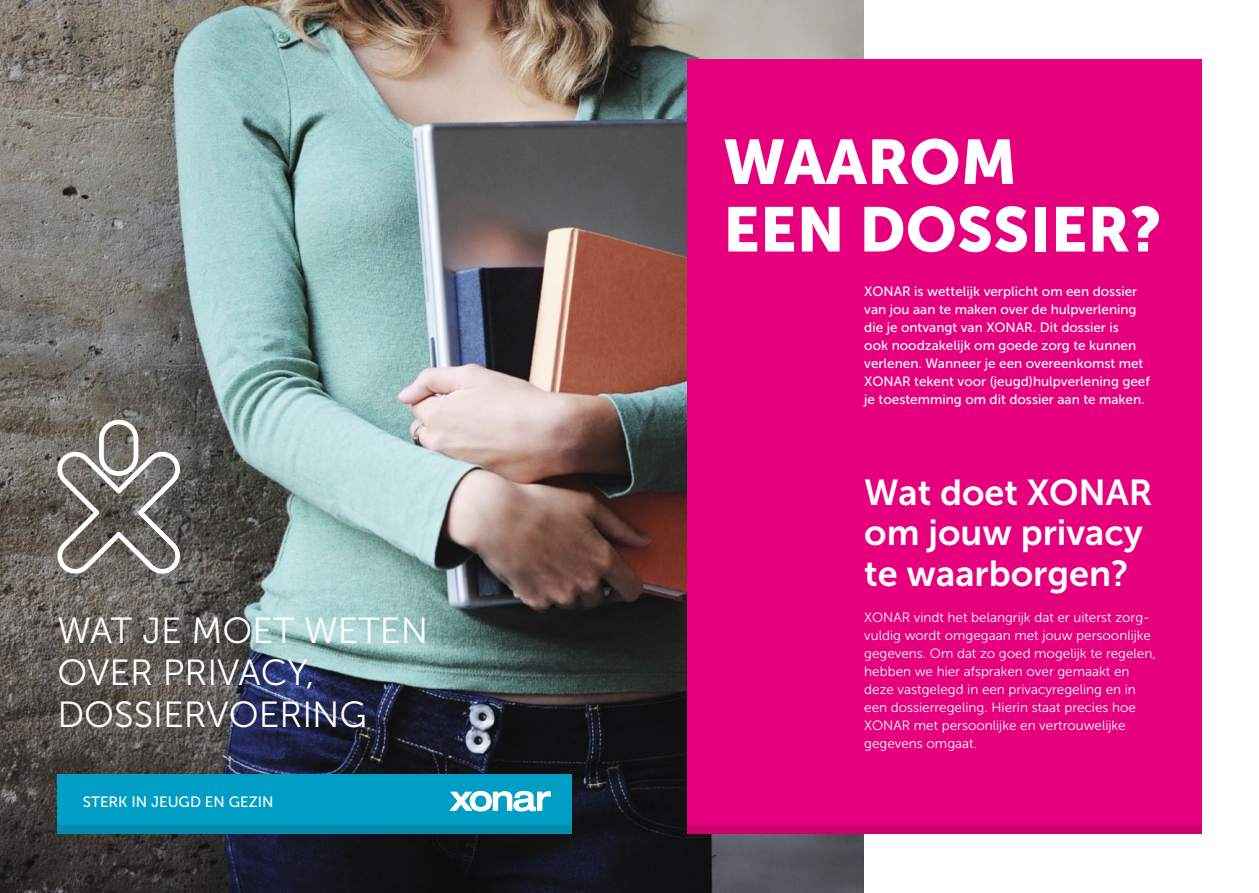
<style>
.page{position:relative;width:1259px;height:893px;background:#fff}
.page>*{position:absolute;margin:0;border:0;box-sizing:border-box;transform-origin:0 0}
.t1{font:62.4px/67.5px "Museo Sans 900";color:#fff}
.t2{font:36.3px/42px "Museo Sans 300";color:#fff}
.t3{font:36px/40.5px "Museo Sans 700";color:#fff}
.t4{font:15px "Museo Sans 500";color:#fff}
.t5{font:13.5px/18px "Museo Sans 300";color:#fff}
.t6{font:13.5px/18px "Museo Sans 500";color:#fff}
</style>
<div class="page">
<img style="left:0;top:0;width:863px;height:893px">
<div style="left:57px;top:774px;width:515px;height:59px;background:#009dc5"></div>
<div style="left:57px;top:825px;width:515px;height:8px;background:#008caf"></div>
<svg style="left:450px;top:791px;width:101px;height:20px"></svg>
<div style="left:687px;top:60px;width:514px;height:773px;background:#e6007d"></div>
<div style="left:687px;top:825px;width:514px;height:8px;background:#cc0070"></div>
<svg style="left:57px;top:420px;width:123px;height:154px"></svg>
<h2 class="t2" style="left:57px;top:610px;width:372px">WAT JE MOET WETEN<br>OVER PRIVACY,<br>DOSSIERVOERING</h2>
<p class="t4" style="left:83px;top:793px;width:192px">STERK IN JEUGD EN GEZIN</p>
<h1 class="t1" style="left:723px;top:128px;width:440px">WAAROM<br>EEN DOSSIER?</h1>
<p class="t6" style="left:864px;top:282px;width:287px">XONAR is wettelijk verplicht om een dossier van jou aan te maken over de hulpverlening die je ontvangt van XONAR. Dit dossier is<br>ook noodzakelijk om goede zorg te kunnen verlenen. Wanneer je een overeenkomst met XONAR tekent voor (jeugd)hulpverlening geef je toestemming om dit dossier aan te maken.</p>
<h3 class="t3" style="left:864px;top:472px;width:290px">Wat doet XONAR om jouw privacy te waarborgen?</h3>
<p class="t5" style="left:864px;top:608px;width:293px">XONAR vindt het belangrijk dat er uiterst zorg&shy;vuldig wordt omgegaan met jouw persoonlijke gegevens. Om dat zo goed mogelijk te regelen, hebben we hier afspraken over gemaakt en deze vastgelegd in een privacyregeling en in een dossierregeling. Hierin staat precies hoe XONAR met persoonlijke en vertrouwelijke gegevens omgaat.</p>
</div>
